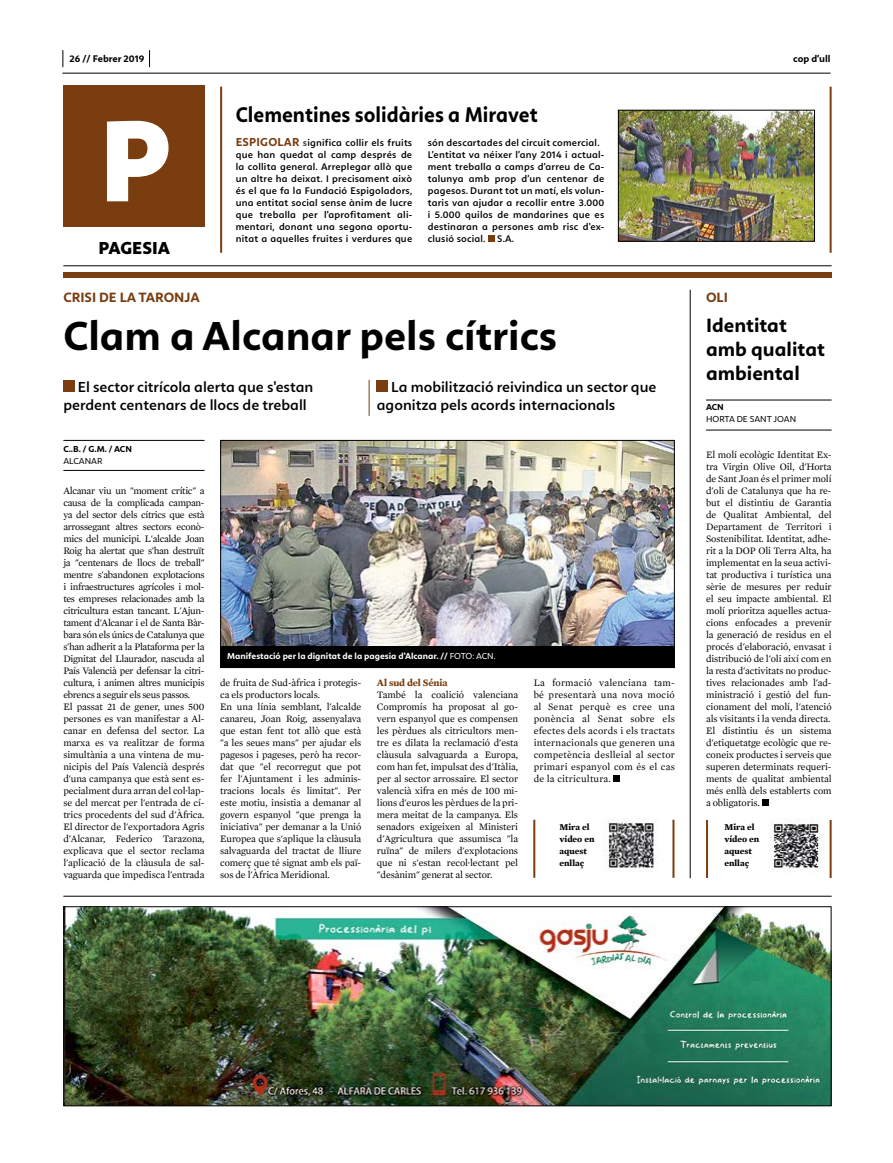
<style>
.page{position:relative;width:893px;height:1163px;background:#fff}
.page>*{position:absolute;margin:0;border:0;box-sizing:border-box;transform-origin:0 0}
.t1{font:800 120px "Calima";color:#fff}
.t2{font:700 42px "Calima";color:#000}
.t3{font:700 22px "Calima";color:#000;scale:.93 1}
.t4{font:700 20px/24px "Calima";color:#000}
.t5{font:800 18px "Calima";color:#000}
.t6{font:600 15px/18px "Calima";color:#000}
.t7{font:700 14px "Calima";color:#7a3d0f}
.t8{font:10px/12px "Mercury Text G1";letter-spacing:-.01em;color:#000;text-align:justify}
.t9{font:10px/12px "Mercury Text G1";letter-spacing:-.03em;color:#000}
.t10{font:600 10px/12px "Calima";letter-spacing:.02em;color:#000;text-align:justify}
.t11{font:700 10px "Calima";color:#000}
.t12{font:700 10px "Mercury Text G1";letter-spacing:-.01em;color:#7a3d0f}
.t13{font:700 9px "Calima";color:#fff}
.t14{font:700 9px/12px "Mercury Text G1";color:#000}
.t15{font:9px "Calima";color:#000}
.t16{font:700 9px "Calima";letter-spacing:-.01em;color:#000}
.s1{font-weight:700;font-size:12px;color:#7a3d0f}
.s2{font-weight:700;color:#504f53}
.s3{font-weight:400}
</style>
<div class="page">
<hr style="left:62px;top:73px;width:769px;height:1px;background:#000">
<svg style="left:62px;top:50px;width:1px;height:17px"></svg>
<svg style="left:149px;top:50px;width:1px;height:17px"></svg>
<div style="left:63px;top:86px;width:142px;height:141px;background:#7a3d0f"></div>
<div style="left:488px;top:235px;width:7px;height:7px;background:#7a3d0f"></div>
<img style="left:620px;top:112px;width:193px;height:128px">
<div style="left:618px;top:110px;width:197px;height:132px;border:1px solid #000"></div>
<div style="left:63px;top:272px;width:769px;height:6px;background:#7a3d0f"></div>
<hr style="left:63px;top:265px;width:769px;height:1px;background:#000">
<div style="left:762px;top:799px;width:6px;height:7px;background:#000"></div>
<div style="left:613px;top:775px;width:7px;height:7px;background:#000"></div>
<hr style="left:690px;top:290px;width:1px;height:588px;background:#000">
<hr style="left:63px;top:895px;width:769px;height:1px;background:#000">
<div style="left:63px;top:380px;width:12px;height:12px;background:#7a3d0f"></div>
<div style="left:377px;top:380px;width:11px;height:12px;background:#7a3d0f"></div>
<hr style="left:369px;top:380px;width:1px;height:36px;background:#7a3d0f">
<img style="left:222px;top:442px;width:451px;height:204px">
<hr style="left:63px;top:470px;width:142px;height:1px;background:#000">
<hr style="left:63px;top:440px;width:142px;height:1px;background:#000">
<hr style="left:706px;top:429px;width:126px;height:1px;background:#000">
<hr style="left:706px;top:399px;width:126px;height:1px;background:#000">
<hr style="left:220px;top:87px;width:2px;height:166px;background:#7a3d0f">
<hr style="left:830px;top:87px;width:2px;height:166px;background:#7a3d0f">
<img style="left:65px;top:908px;width:765px;height:196px">
<div style="left:63px;top:906px;width:769px;height:200px;border:1px solid #000"></div>
<div style="left:220px;top:646px;width:454px;height:22px;background:#000"></div>
<img style="left:604px;top:818px;width:53px;height:54px">
<hr style="left:533px;top:819px;width:2px;height:58px;background:#7a3d0f">
<hr style="left:672px;top:819px;width:2px;height:58px;background:#7a3d0f">
<img style="left:769px;top:819px;width:54px;height:50px">
<hr style="left:706px;top:819px;width:2px;height:58px;background:#7a3d0f">
<hr style="left:830px;top:819px;width:2px;height:58px;background:#7a3d0f">
<p class="t11" style="left:69px;top:53px;width:77px">26 // Febrer 2019</p>
<p class="t11" style="left:793px;top:53px;width:39px">cop d’ull</p>
<h1 class="t1" style="left:99px;top:93px;width:75px">P</h1>
<h3 class="t5" style="left:99px;top:237px;width:73px">PAGESIA</h3>
<h3 class="t3" style="left:236px;top:102px;width:326px">Clementines solidàries a Miravet</h3>
<p class="t10" style="left:236px;top:136px;width:178px"><span class="s1">ESPIGOLAR</span> <span class="s2">s</span>ignifica collir els fruits que han quedat al camp després de la collita general. Arreplegar allò que un altre ha deixat. I precisament això és el que fa la Fundació Espigoladors, una entitat social sense ànim de lucre que treballa per l’aprofitament ali&shy;mentari, donant una segona oportu&shy;nitat a aquelles fruites i verdures que</p>
<p class="t10" style="left:428px;top:136px;width:178px;text-align:left">són descartades del circuit comercial.<br>L’entitat va néixer l’any 2014 i actual&shy;ment treballa a camps d’arreu de Ca&shy;talunya amb prop d’un centenar de pagesos. Durant tot un matí, els volun&shy;taris van ajudar a recollir entre 3.000 i 5.000 quilos de mandarines que es destinaran a persones amb risc d'ex&shy;clusió social. S.A.</p>
<h3 class="t7" style="left:63px;top:289px;width:138px">CRISI DE LA TARONJA</h3>
<h3 class="t7" style="left:706px;top:289px;width:23px">OLI</h3>
<h3 class="t4" style="left:706px;top:313px;width:120px">Identitat amb qualitat ambiental</h3>
<h2 class="t2" style="left:63px;top:312px;width:495px">Clam a Alcanar pels cítrics</h2>
<h3 class="t6" style="left:63px;top:378px;width:251px;text-indent:14px">El sector citrícola alerta que s'estan perdent centenars de llocs de treball</h3>
<h3 class="t6" style="left:377px;top:378px;width:281px;text-indent:14px">La mobilització reivindica un sector que agonitza pels acords internacionals</h3>
<p class="t16" style="left:63px;top:444px;width:70px">C..B. / G.M. / ACN</p>
<p class="t15" style="left:63px;top:455px;width:41px">ALCANAR</p>
<p class="t16" style="left:706px;top:402px;width:19px">ACN</p>
<p class="t15" style="left:706px;top:413px;width:92px">HORTA DE SANT JOAN</p>
<p class="t8" style="left:706px;top:448px;width:127px">El molí ecològic Identitat Ex&shy;tra Virgin Olive Oil, d'Horta de Sant Joan és el primer molí d'oli de Catalunya que ha re&shy;but el distintiu de Garantia de Qualitat Ambiental, del Departament de Territori i Sostenibilitat. Identitat, adhe&shy;rit a la DOP Oli Terra Alta, ha implementat en la seua activi&shy;tat productiva i turística una sèrie de mesures per reduir el seu impacte ambiental. El molí prioritza aquelles actua&shy;cions enfocades a prevenir la generació de residus en el procés d'elaboració, envasat i distribució de l'oli així com en la resta d'activitats no produc&shy;tives relacionades amb l'ad&shy;ministració i gestió del fun&shy;cionament del molí, l'atenció als visitants i la venda directa.<br>El distintiu és un sistema d'etiquetatge ecològic que re&shy;coneix productes i serveis que superen determinats requeri&shy;ments de qualitat ambiental més enllà dels establerts com a obligatoris.</p>
<p class="t9" style="left:63px;top:484px;width:143px">Alcanar viu un "moment crític" a causa de la complicada campan&shy;ya del sector dels cítrics que està arrossegant altres sectors econò&shy;mics del municipi. L'alcalde Joan Roig ha alertat que s'han destruït ja "centenars de llocs de treball" mentre s'abandonen explotacions i infraestructures agrícoles i mol&shy;tes empreses relacionades amb la citricultura estan tancant. L'Ajun&shy;tament d'Alcanar i el de Santa Bàr&shy;bara són els únics de Catalunya que s'han adherit a la Plataforma per la Dignitat del Llaurador, nascuda al País Valencià per defensar la citri&shy;cultura, i animen altres municipis ebrencs a seguir els seus passos.<br>El passat 21 de gener, unes 500 persones es van manifestar a Al&shy;canar en defensa del sector. La marxa es va realitzar de forma simultània a una vintena de mu&shy;nicipis del País Valencià després d'una campanya que està sent es&shy;pecialment dura arran del col·lap&shy;se del mercat per l'entrada de cí&shy;trics procedents del sud d'Àfrica.<br>El director de l'exportadora Agris d'Alcanar, Federico Tarazona, explicava que el sector reclama l'aplicació de la clàusula de sal&shy;vaguarda que impedisca l'entrada</p>
<p class="t13" style="left:227px;top:651px;width:270px">Manifestació per la dignitat de la pagesia d'Alcanar. // <span class="s3">FOTO: ACN.</span></p>
<p class="t8" style="left:220px;top:676px;width:143px;text-align:left">de fruita de Sud-àfrica i protegis&shy;ca els productors locals.<br>En una línia semblant, l'alcalde canareu, Joan Roig, assenyalava que estan fent tot allò que està "a les seues mans" per ajudar els pagesos i pageses, però ha recor&shy;dat que "el recorregut que pot fer l'Ajuntament i les adminis&shy;tracions locals és limitat". Per este motiu, insistia a demanar al govern espanyol "que prenga la iniciativa" per demanar a la Unió<br>Europea que s'aplique la clàusula salvaguarda del tractat de lliure comerç que té signat amb els paï&shy;sos de l'Àfrica Meridional.</p>
<p class="t12" style="left:377px;top:676px;width:72px">Al sud del Sénia</p>
<p class="t8" style="left:534px;top:676px;width:143px">La formació valenciana tam&shy;bé presentarà una nova moció al Senat perquè es cree una ponència al Senat sobre els efectes dels acords i els tractats internacionals que generen una competència deslleial al sector primari espanyol com és el cas de la citricultura.</p>
<p class="t8" style="left:377px;top:688px;width:143px">També la coalició valenciana Compromís ha proposat al go&shy;vern espanyol que es compensen les pèrdues als citricultors men&shy;tre es dilata la reclamació d'esta clàusula salvaguarda a Europa, com han fet, impulsat des d'Itàlia, per al sector arrossaire. El sector valencià xifra en més de 100 mi&shy;lions d'euros les pèrdues de la pri&shy;mera meitat de la campanya. Els senadors exigeixen al Ministeri d'Agricultura que assumisca "la ruïna" de milers d'explotacions que ni s'estan recol·lectant pel "desànim" generat al sector.</p>
<p class="t14" style="left:559px;top:821px;width:36px">Mira el vídeo en aquest enllaç</p>
<p class="t14" style="left:724px;top:821px;width:36px">Mira el vídeo en aquest enllaç</p>
</div>
